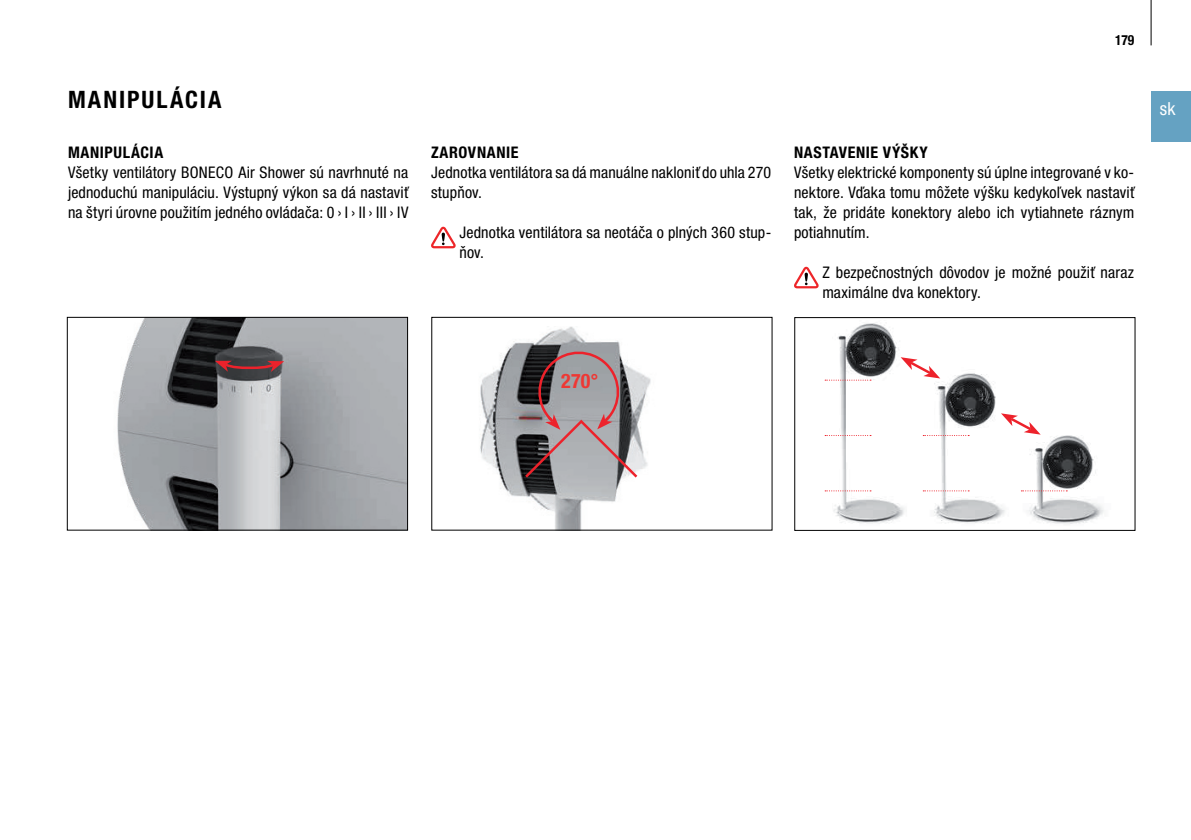
<style>
.page{position:relative;width:1191px;height:840px;background:#fff}
.page>*{position:absolute;margin:0;border:0;box-sizing:border-box;transform-origin:0 0}
.t1{font:700 condensed 24px "Helvetica Neue LTW1 G";letter-spacing:.085em;color:#000}
.t2{font:700 condensed 20px "Helvetica Neue LTW1 G";color:#ee3834}
.t3{font:condensed 18px "Helvetica Neue LTW1 G";color:#fff}
.t4{font:condensed 16px/20px "Helvetica Neue LTW1 G";letter-spacing:.01em;color:#000}
.t5{font:700 condensed 16px "Helvetica Neue LTW1 G";letter-spacing:.035em;color:#000}
.t6{font:700 condensed 14px "Helvetica Neue LTW1 G";color:#000;scale:.96 1}
</style>
<div class="page">
<div style="left:1151px;top:91px;width:40px;height:51px;background:#65a2c2"></div>
<hr style="left:1150px;top:0;width:1px;height:45px;background:#000">
<svg style="left:431px;top:226px;width:24px;height:22px"></svg>
<svg style="left:794px;top:266px;width:24px;height:22px"></svg>
<img style="left:117px;top:318px;width:289px;height:210px">
<div style="left:67px;top:316px;width:341px;height:214px;border:1px solid #000"></div>
<svg style="left:215px;top:360px;width:69px;height:12px"></svg>
<img style="left:480px;top:326px;width:171px;height:202px">
<div style="left:431px;top:316px;width:341px;height:214px;border:1px solid #000"></div>
<svg style="left:522px;top:345px;width:118px;height:135px;background:#8f8488"></svg>
<img style="left:824px;top:323px;width:280px;height:201px">
<div style="left:794px;top:317px;width:341px;height:213px;border:1px solid #000"></div>
<svg style="left:825px;top:490px;width:46px;height:1px"></svg>
<svg style="left:923px;top:490px;width:46px;height:1px"></svg>
<svg style="left:1021px;top:490px;width:46px;height:1px"></svg>
<svg style="left:825px;top:435px;width:46px;height:1px"></svg>
<svg style="left:923px;top:435px;width:46px;height:1px"></svg>
<svg style="left:825px;top:379px;width:46px;height:1px"></svg>
<svg style="left:900px;top:357px;width:40px;height:21px"></svg>
<svg style="left:1001px;top:413px;width:39px;height:21px"></svg>
<h1 class="t1" style="left:68px;top:85px;width:155px">MANIPULÁCIA</h1>
<p class="t5" style="left:68px;top:143px;width:97px">MANIPULÁCIA</p>
<p class="t4" style="left:68px;top:164px;width:342px;text-align:justify">Všetky ventilátory BONECO Air Shower sú navrhnuté na jednoduchú manipuláciu. Výstupný výkon sa dá nastaviť na štyri úrovne použitím jedného ovládača: 0 › I › II › III › IV</p>
<p class="t5" style="left:431px;top:143px;width:89px">ZAROVNANIE</p>
<p class="t4" style="left:431px;top:164px;width:342px">Jednotka ventilátora sa dá manuálne nakloniť do uhla 270 stupňov.</p>
<p class="t4" style="left:459px;top:224px;width:313px">Jednotka ventilátora sa neotáča o plných 360 stup&shy;ňov.</p>
<p class="t6" style="left:1115px;top:32px;width:21px">179</p>
<p class="t5" style="left:794px;top:143px;width:135px">NASTAVENIE VÝŠKY</p>
<p class="t4" style="left:794px;top:164px;width:342px;text-align:justify">Všetky elektrické komponenty sú úplne integrované v ko&shy;nektore. Vďaka tomu môžete výšku kedykoľvek nastaviť tak, že pridáte konektory alebo ich vytiahnete ráznym potiahnutím.</p>
<p class="t4" style="left:822px;top:264px;width:313px">Z bezpečnostných dôvodov je možné použiť naraz maximálne dva konektory.</p>
<p class="t3" style="left:1159px;top:102px;width:17px">sk</p>
<p class="t2" style="left:561px;top:369px;width:39px">270°</p>
</div>
